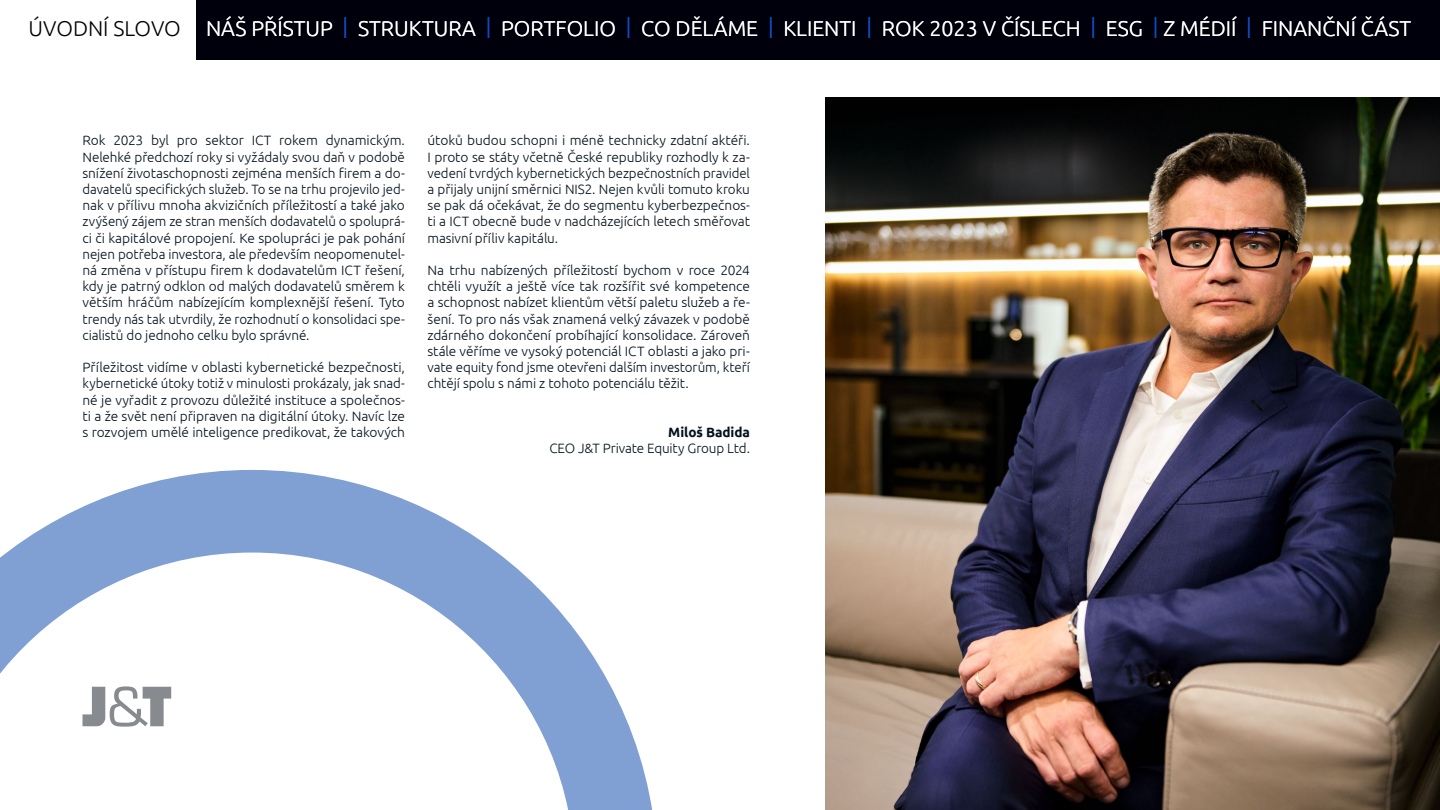
<style>
.page{position:relative;width:1440px;height:810px;background:#fff}
.page>*{position:absolute;margin:0;border:0;box-sizing:border-box;transform-origin:0 0}
.t1{font:300 21.45px "Ubuntu";color:#fff}
.t2{font:300 13.5px/16.2px "Ubuntu";letter-spacing:-.01em;color:#03121c;text-align:justify}
.t3{font:700 13.5px "Ubuntu";letter-spacing:-.005em;color:#03121c}
.s1{color:#000}
.s2{color:#1249b9}
</style>
<div class="page">
<div style="left:0;top:0;width:1440px;height:60px;background:#00000d"></div>
<img style="left:825px;top:98px;width:615px;height:712px">
<svg style="left:0;top:470px;width:652px;height:340px"></svg>
<div style="left:0;top:0;width:196px;height:75px;background:#fff"></div>
<h1 class="t1" style="left:29px;top:15px;width:1384px"><span class="s1">ÚVODNÍ SLOVO</span> | NÁŠ PŘÍSTUP <span class="s2">|</span> STRUKTURA <span class="s2">|</span> PORTFOLIO <span class="s2">|</span> CO DĚLÁME <span class="s2">|</span> KLIENTI <span class="s2">|</span> ROK 2023 V ČÍSLECH <span class="s2">|</span> ESG <span class="s2">|</span> Z MÉDIÍ <span class="s2">|</span> FINANČNÍ ČÁST</h1>
<p class="t2" style="left:82px;top:132px;width:324px">Rok 2023 byl pro sektor ICT rokem dynamickým.<br>Nelehké předchozí roky si vyžádaly svou daň v podobě snížení životaschopnosti zejména menších firem a do&shy;davatelů specifických služeb. To se na trhu projevilo jed&shy;nak v přílivu mnoha akvizičních příležitostí a také jako zvýšený zájem ze stran menších dodavatelů o spoluprá&shy;ci či kapitálové propojení. Ke spolupráci je pak pohání nejen potřeba investora, ale především neopomenutel&shy;ná změna v přístupu firem k dodavatelům ICT řešení, kdy je patrný odklon od malých dodavatelů směrem k větším hráčům nabízejícím komplexnější řešení. Tyto trendy nás tak utvrdily, že rozhodnutí o konsolidaci spe&shy;cialistů do jednoho celku bylo správné.</p>
<p class="t2" style="left:82px;top:359px;width:324px">Příležitost vidíme v oblasti kybernetické bezpečnosti, kybernetické útoky totiž v minulosti prokázaly, jak snad&shy;né je vyřadit z provozu důležité instituce a společnos&shy;ti a že svět není připraven na digitální útoky. Navíc lze s rozvojem umělé inteligence predikovat, že takových</p>
<p class="t2" style="left:427px;top:132px;width:324px">útoků budou schopni i méně technicky zdatní aktéři.<br>I proto se státy včetně České republiky rozhodly k za&shy;vedení tvrdých kybernetických bezpečnostních pravidel a přijaly unijní směrnici NIS2. Nejen kvůli tomuto kroku se pak dá očekávat, že do segmentu kyberbezpečnos&shy;ti a ICT obecně bude v nadcházejících letech směřovat masivní příliv kapitálu.</p>
<p class="t2" style="left:428px;top:262px;width:324px">Na trhu nabízených příležitostí bychom v roce 2024 chtěli využít a ještě více tak rozšířit své kompetence a schopnost nabízet klientům větší paletu služeb a ře&shy;šení. To pro nás však znamená velký závazek v podobě zdárného dokončení probíhající konsolidace. Zároveň stále věříme ve vysoký potenciál ICT oblasti a jako pri&shy;vate equity fond jsme otevřeni dalším investorům, kteří chtějí spolu s námi z tohoto potenciálu těžit.</p>
<p class="t3" style="left:668px;top:424px;width:83px">Miloš Badida</p>
<p class="t2" style="left:549px;top:440px;width:202px">CEO J&amp;T Private Equity Group Ltd.</p>
</div>
